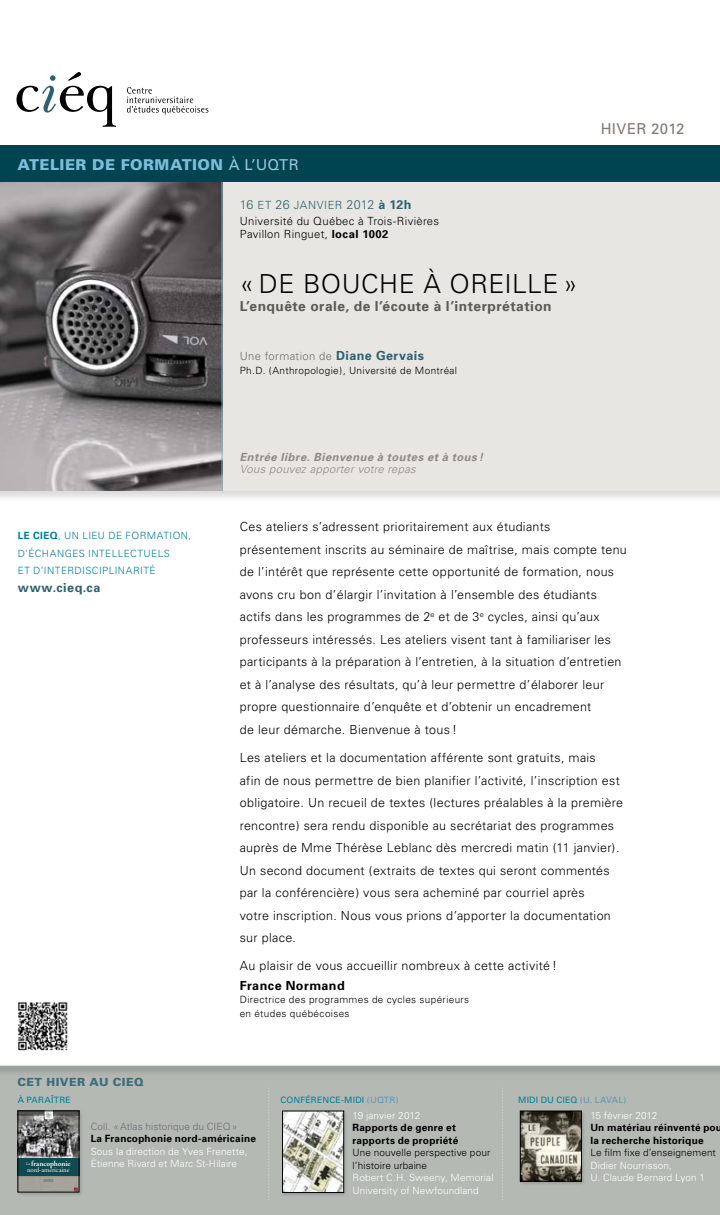
<style>
.page{position:relative;width:720px;height:1215px;background:#fff}
.page>*{position:absolute;margin:0;border:0;box-sizing:border-box;transform-origin:0 0}
.t1{font:300 26.25px "Univers";letter-spacing:.02em;color:#000}
.t2{font:900 15px "Univers";letter-spacing:.03em;color:#7ebcd8}
.t3{font:15px "Univers";letter-spacing:.02em;color:#827a77}
.t4{font:700 13.75px "Univers";letter-spacing:.035em;color:#59595b}
.t5{font:300 12.5px/22.5px "Univers";letter-spacing:.025em;color:#000}
.t6{font:700 12.5px "Univers";letter-spacing:.035em;color:#000}
.t7{font:700 12.5px "Univers";letter-spacing:.045em;color:#2d6170}
.t8{font:italic 700 11.25px/12.5px "Univers";letter-spacing:.04em;color:#908984}
.t9{font:300 11.25px/13.8px "Univers";letter-spacing:.03em;color:#000}
.t10{font:300 11.25px "Univers";letter-spacing:.03em;color:#6d6e70}
.t11{font:300 11.25px "Univers";letter-spacing:.05em;color:#2d6170}
.t12{font:900 11.25px "Univers";letter-spacing:.04em;color:#3d6c7b}
.président{font:300 10px/12.5px "Univers";letter-spacing:.01em;color:#fff}
.président-2{font:300 10px/13.8px "Univers";letter-spacing:.03em;color:#000}
.président-3{font:300 10px/12.5px "Univers";letter-spacing:.01em;color:#000}
.t13{font:300 10px/17.5px "Univers";letter-spacing:.045em;color:#007f9a}
.président-4{font:700 10px/12.5px "Univers";letter-spacing:.02em;color:#000}
.président-5{font:8.75px "Univers";letter-spacing:.025em;color:#007f9a}
.t14{font:600 7.62px "Adobe Garamond";letter-spacing:-.015em;color:#fff}
.t15{font:6.75px "Adobe Garamond";letter-spacing:-.015em;color:#fff}
.s1{font-weight:400;color:#96c7de}
.s2{font-size:12.5px}
.s3{font-weight:700;font-size:12.5px}
.s4{font-weight:700}
.s5{font-weight:700;font-size:12.5px;color:#2d6170}
.s6{font-weight:300}
.s7{font-weight:400;font-size:4.25px}
.s8{color:#6d6e70}
.s9{font-weight:700;color:#000}
.s10{color:#5c99b1}
</style>
<div class="page">
<div style="left:0;top:1039px;width:720px;height:176px;background:#b4b9b3"></div>
<div style="left:0;top:1039px;width:720px;height:27px;background:#fff"></div>
<div style="left:0;top:170px;width:720px;height:333px;background:#000;opacity:.15"></div>
<div style="left:0;top:172px;width:720px;height:319px;background:#e8e6e2"></div>
<img style="left:0;top:182px;width:222px;height:309px">
<hr style="left:222px;top:180px;width:1px;height:311px;background:#88afbb">
<div style="left:0;top:145px;width:720px;height:37px;background:#004452"></div>
<svg style="left:17px;top:72px;width:99px;height:55px"></svg>
<svg style="left:127px;top:87px;width:81px;height:28px"></svg>
<div style="left:16px;top:1109px;width:67px;height:88px;background:#000;opacity:.15"></div>
<div style="left:18px;top:1174px;width:61px;height:18px;background:#a6a39b"></div>
<div style="left:18px;top:1114px;width:61px;height:46px;background:#272425;opacity:.2"></div>
<hr style="left:18px;top:1115px;width:61px;height:1px;background:#272425">
<div style="left:18px;top:1158px;width:61px;height:19px;background:#104951"></div>
<div style="left:44px;top:1111px;width:9px;height:9px;background:#272425;opacity:.15"></div>
<svg style="left:45px;top:1113px;width:8px;height:6px"></svg>
<div style="left:18px;top:1111px;width:61px;height:81px;border:1px solid #000"></div>
<svg style="left:16px;top:1002px;width:53px;height:51px;background:#8f8f8f"></svg>
<div style="left:281px;top:1109px;width:67px;height:88px;background:#000;opacity:.15"></div>
<img style="left:284px;top:1113px;width:58px;height:78px">
<div style="left:282px;top:1111px;width:62px;height:82px;border:1px solid #000"></div>
<svg style="left:268px;top:1088px;width:1px;height:112px"></svg>
<svg style="left:502px;top:1088px;width:1px;height:112px"></svg>
<div style="left:519px;top:1109px;width:67px;height:77px;background:#000;opacity:.15"></div>
<img style="left:522px;top:1113px;width:58px;height:66px">
<div style="left:520px;top:1111px;width:62px;height:70px;border:1px solid #000"></div>
<p class="t2" style="left:17px;top:155px;width:283px">ATELIER DE FORMATION <span class="s1">À L’UQTR</span></p>
<p class="t11" style="left:240px;top:198px;width:173px"><span class="s2">16</span> ET <span class="s2">26</span> JANVIER <span class="s2">2012</span> <span class="s3">à 12h</span></p>
<p class="t9" style="left:240px;top:214px;width:201px">Université du Québec à Trois-Rivières<br>Pavillon Ringuet, <span class="s4">local 1002</span></p>
<p class="t1" style="left:240px;top:268px;width:339px">« DE BOUCHE À OREILLE »</p>
<p class="t4" style="left:240px;top:298px;width:313px">L’enquête orale, de l’écoute à l’interprétation</p>
<p class="t10" style="left:240px;top:349px;width:186px">Une formation de <span class="s5">Diane Gervais</span></p>
<p class="président-2" style="left:240px;top:364px;width:219px">Ph.D. (Anthropologie), Université de Montréal</p>
<p class="t3" style="left:601px;top:120px;width:85px">HIVER 2012</p>
<p class="t8" style="left:240px;top:450px;width:245px">Entrée libre. Bienvenue à toutes et à tous !<br><span class="s6">Vous pouvez apporter votre repas</span></p>
<p class="t13" style="left:18px;top:527px;width:175px"><span class="s4">LE CIEQ</span>, UN LIEU DE FORMATION,<br>D’ÉCHANGES INTELLECTUELS<br>ET D’INTERDISCIPLINARITÉ</p>
<p class="t7" style="left:18px;top:580px;width:84px">www.cieq.ca</p>
<p class="t12" style="left:17px;top:1075px;width:128px">CET HIVER AU CIEQ</p>
<p class="t5" style="left:240px;top:516px;width:389px">Ces ateliers s’adressent prioritairement aux étudiants présentement inscrits au séminaire de maîtrise, mais compte tenu de l’intérêt que représente cette opportunité de formation, nous avons cru bon d’élargir l’invitation à l’ensemble des étudiants actifs dans les programmes de 2<sup>e</sup> et de 3<sup>e</sup> cycles, ainsi qu’aux professeurs intéressés. Les ateliers visent tant à familiariser les participants à la préparation à l’entretien, à la situation d’entretien et à l’analyse des résultats, qu’à leur permettre d’élaborer leur propre questionnaire d’enquête et d’obtenir un encadrement<br>de leur démarche. Bienvenue à tous !</p>
<p class="t5" style="left:240px;top:746px;width:385px">Les ateliers et la documentation afférente sont gratuits, mais<br>afin de nous permettre de bien planifier l’activité, l’inscription est obligatoire. Un recueil de textes (lectures préalables à la première rencontre) sera rendu disponible au secrétariat des programmes auprès de Mme Thérèse Leblanc dès mercredi matin (11 janvier).<br>Un second document (extraits de textes qui seront commentés par la conférencière) vous sera acheminé par courriel après<br>votre inscription. Nous vous prions d’apporter la documentation sur place.</p>
<p class="t5" style="left:240px;top:955px;width:319px">Au plaisir de vous accueillir nombreux à cette activité !</p>
<p class="t6" style="left:240px;top:978px;width:106px">France Normand</p>
<p class="président-2" style="left:240px;top:993px;width:231px">Directrice des programmes de cycles supérieurs en études québécoises</p>
<p class="président-5" style="left:18px;top:1095px;width:55px">À PARAÎTRE</p>
<p class="t14" style="left:26px;top:1159px;width:46px"><span class="s7">La</span> francophonie</p>
<p class="t15" style="left:27px;top:1166px;width:44px">nord-américaine</p>
<p class="président" style="left:91px;top:1120px;width:167px"><span class="s8">Coll. «Atlas historique du CIEQ»<br></span><span class="s9">La Francophonie nord-américaine </span>Sous la direction de Yves Frenette, Étienne Rivard et Marc St-Hilaire</p>
<p class="président-5" style="left:280px;top:1095px;width:120px">CONFÉRENCE-MIDI <span class="s10">(UQTR)</span></p>
<p class="président" style="left:353px;top:1109px;width:69px">19 janvier 2012</p>
<p class="président-3" style="left:353px;top:1122px;width:139px"><span class="s4">Rapports de genre et rapports de propriété<br></span>Une nouvelle perspective pour l’histoire urbaine</p>
<p class="président" style="left:353px;top:1172px;width:142px">Robert C.H. Sweeny, Memorial<br>University of Newfoundland</p>
<p class="président-5" style="left:518px;top:1095px;width:110px">MIDI DU CIEQ <span class="s10">(U. LAVAL)</span></p>
<p class="président" style="left:590px;top:1109px;width:68px">15 février 2012</p>
<p class="président-4" style="left:590px;top:1122px;width:133px">Un matériau réinventé pou la recherche historique<br><span class="s6">Le film fixe d’enseignement</span></p>
<p class="président" style="left:590px;top:1159px;width:116px">Didier Nourrisson,<br>U. Claude Bernard Lyon 1</p>
</div>
